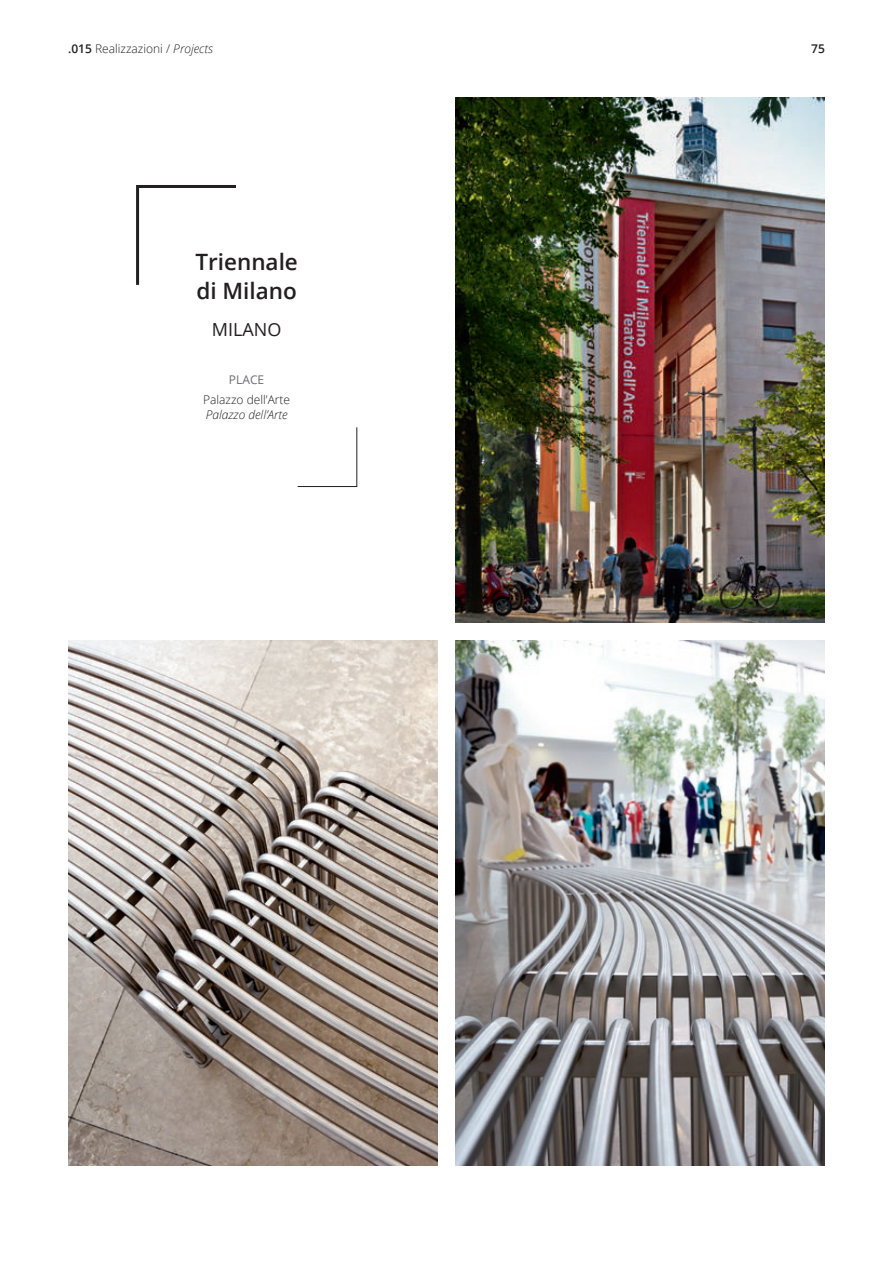
<style>
.page{position:relative;width:893px;height:1263px;background:#fff}
.page>*{position:absolute;margin:0;border:0;box-sizing:border-box;transform-origin:0 0}
.t1{font:600 22.5px/28.5px "Open Sans";color:#231f20}
.t2{font:18px "Open Sans";color:#231f20}
.t3{font:300 12px "Open Sans";color:#231f20}
.t4{font:italic 300 12px "Open Sans";color:#231f20}
.t5{font:12px "Open Sans";color:#6c6d70}
.t6{font:600 12px "Open Sans";color:#231f20}
.s1{font-weight:600}
.s2{font-style:italic}
</style>
<div class="page">
<img style="left:455px;top:98px;width:370px;height:525px">
<img style="left:455px;top:640px;width:370px;height:525px">
<img style="left:68px;top:640px;width:370px;height:525px">
<svg style="left:136px;top:185px;width:100px;height:100px"></svg>
<svg style="left:297px;top:427px;width:61px;height:60px"></svg>
<p class="t3" style="left:68px;top:41px;width:146px"><span class="s1">.015</span> Realizzazioni / <span class="s2">Projects</span></p>
<p class="t6" style="left:811px;top:41px;width:15px">75</p>
<h1 class="t1" style="left:195px;top:247px;width:104px">Triennale di Milano</h1>
<h2 class="t2" style="left:212px;top:317px;width:71px">MILANO</h2>
<p class="t5" style="left:229px;top:372px;width:37px">PLACE</p>
<p class="t3" style="left:203px;top:391px;width:89px">Palazzo dell’Arte</p>
<p class="t4" style="left:206px;top:406px;width:83px">Palazzo dell’Arte</p>
</div>
